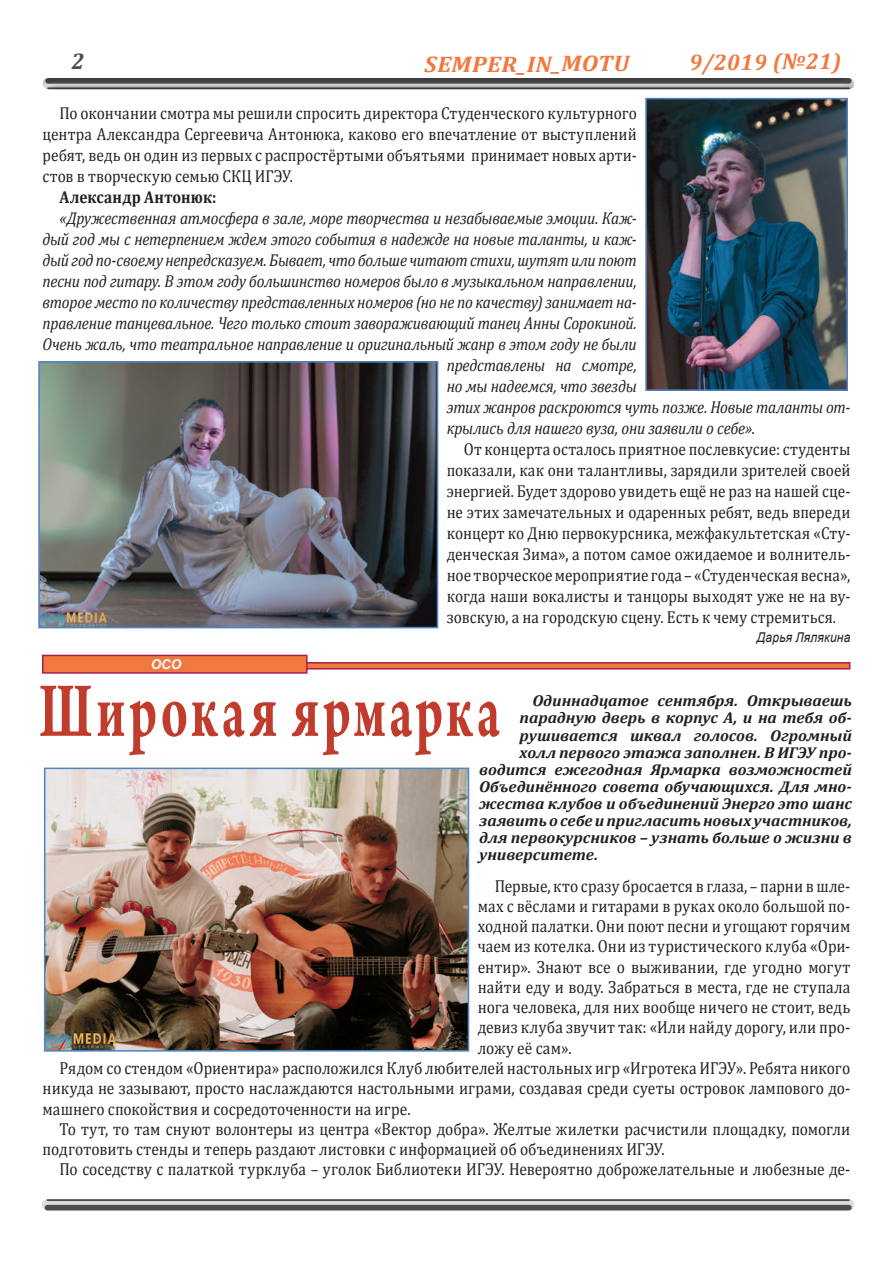
<style>
.page{position:relative;width:893px;height:1263px;background:#fff}
.page>*{position:absolute;margin:0;border:0;box-sizing:border-box;transform-origin:0 0}
.t1{font:700 82.65px "Arno Pro";letter-spacing:.075em;color:#c13c2c;scale:.64 1}
.t2{font:italic 700 22.5px "Cambria";color:#f1793f;scale:1.09 1}
.t3{font:italic 700 22.5px "Cambria";color:#f1793f}
.t4{font:17.4px "Cambria";letter-spacing:.005em;color:#231f20;scale:.89 1}
.t5{font:17.25px/21px "Cambria";letter-spacing:.005em;color:#231f20;text-align:justify;scale:.89 1}
.t6{font:italic 17.25px "Cambria";letter-spacing:-.015em;color:#231f20;scale:.89 1}
.t7{font:700 17.25px "Cambria";letter-spacing:.015em;color:#231f20;scale:.89 1}
.t8{font:italic 700 15.75px "Cambria";letter-spacing:-.005em;color:#231f20;scale:1.04 1}
.t9{font:italic 13.5px "Arial";letter-spacing:.015em;color:#231f20;scale:.89 1}
.t10{font:italic 700 13.5px "Arial";color:#fefbfc}
</style>
<div class="page">
<svg style="left:47px;top:1201px;width:802px;height:4px;background:#d2d3d5"></svg>
<hr style="left:47px;top:1199px;width:802px;height:2px;background:#4b4c4d">
<div style="left:47px;top:1205px;width:802px;height:5px;background:#4b4c4d"></div>
<div style="left:0;top:33px;width:893px;height:102px;background:#231f20;opacity:.5"></div>
<svg style="left:308px;top:662px;width:542px;height:7px;background:#d65944"></svg>
<div style="left:42px;top:655px;width:266px;height:19px;background:#f1793f;border:2px solid #a81f4a"></div>
<img style="left:41px;top:364px;width:394px;height:261px">
<div style="left:38px;top:361px;width:400px;height:267px;border:2px solid #4e86c4"></div>
<img style="left:648px;top:101px;width:197px;height:287px">
<div style="left:645px;top:98px;width:203px;height:293px;border:2px solid #4e86c4"></div>
<img style="left:47px;top:770px;width:419px;height:279px">
<div style="left:44px;top:767px;width:425px;height:285px;border:2px solid #4e86c4"></div>
<svg style="left:71px;top:54px;width:13px;height:15px"></svg>
<p class="t2" style="left:424px;top:50px;width:189px;rotate:-1deg">SEMPER_IN_MOTU</p>
<p class="t3" style="left:689px;top:47px;width:154px;rotate:-1deg">9/2019 (№21)</p>
<p class="t5" style="left:43px;top:102px;width:669px;text-indent:17px">По окончании смотра мы решили спросить директора Студенческого культурного центра Александра Сергеевича Антонюка, каково его впечатление от выступлений ребят, ведь он один из первых с распростёртыми объятьями принимает новых арти&shy;стов в творческую семью СКЦ ИГЭУ.</p>
<p class="t7" style="left:60px;top:185px;width:178px">Александр Антонюк:</p>
<p class="t6" style="left:60px;top:206px;width:650px">«Дружественная атмосфера в зале, море творчества и незабываемые эмоции. Каж-</p>
<p class="t6" style="left:43px;top:227px;width:669px">дый год мы с нетерпением ждем этого события в надежде на новые таланты, и каж-</p>
<p class="t6" style="left:43px;top:248px;width:669px">дый год по-своему непредсказуем. Бывает, что больше читают стихи, шутят или поют</p>
<p class="t6" style="left:43px;top:269px;width:669px">песни под гитару. В этом году большинство номеров было в музыкальном направлении,</p>
<p class="t6" style="left:43px;top:290px;width:669px">второе место по количеству представленных номеров (но не по качеству) занимает на-</p>
<p class="t6" style="left:43px;top:311px;width:669px">правление танцевальное. Чего только стоит завораживающий танец Анны Сорокиной.</p>
<p class="t6" style="left:43px;top:332px;width:669px">Очень жаль, что театральное направление и оригинальный жанр в этом году не были</p>
<p class="t6" style="left:447px;top:353px;width:215px">представлены на смотре,</p>
<p class="t6" style="left:447px;top:374px;width:215px">но мы надеемся, что звезды</p>
<p class="t6" style="left:447px;top:394px;width:455px">этих жанров раскроются чуть позже. Новые таланты от-</p>
<p class="t6" style="left:447px;top:415px;width:348px">крылись для нашего вуза, они заявили о себе».</p>
<p class="t5" style="left:447px;top:438px;width:455px;text-indent:17px">От концерта осталось приятное послевкусие: студенты показали, как они талантливы, зарядили зрителей своей энергией. Будет здорово увидеть ещё не раз на нашей сце&shy;не этих замечательных и одаренных ребят, ведь впереди концерт ко Дню первокурсника, межфакультетская «Сту&shy;денческая Зима», а потом самое ожидаемое и волнитель&shy;ное творческое мероприятие года – «Студенческая весна», когда наши вокалисты и танцоры выходят уже не на ву&shy;зовскую, а на городскую сцену. Есть к чему стремиться.</p>
<p class="t9" style="left:757px;top:629px;width:107px">Дарья Лялякина</p>
<p class="t10" style="left:151px;top:656px;width:32px">ОСО</p>
<h1 class="t1" style="left:39px;top:663px;width:722px">Широкая ярмарка</h1>
<p class="t8" style="left:532px;top:690px;width:309px">Одиннадцатое сентября. Открываешь</p>
<p class="t8" style="left:520px;top:707px;width:321px">парадную дверь в корпус А, и на тебя об-</p>
<p class="t8" style="left:520px;top:724px;width:321px">рушивается шквал голосов. Огромный</p>
<p class="t8" style="left:520px;top:741px;width:321px">холл первого этажа заполнен. В ИГЭУ про-</p>
<p class="t8" style="left:479px;top:758px;width:360px">водится ежегодная Ярмарка возможностей</p>
<p class="t8" style="left:479px;top:775px;width:360px">Объединённого совета обучающихся. Для мно-</p>
<p class="t8" style="left:479px;top:792px;width:360px">жества клубов и объединений Энерго это шанс</p>
<p class="t8" style="left:479px;top:809px;width:360px">заявить о себе и пригласить новых участников,</p>
<p class="t8" style="left:479px;top:826px;width:360px">для первокурсников – узнать больше о жизни в</p>
<p class="t8" style="left:479px;top:843px;width:116px">университете.</p>
<p class="t4" style="left:495px;top:875px;width:401px">Первые, кто сразу бросается в глаза, – парни в шле-</p>
<p class="t4" style="left:478px;top:896px;width:420px">мах с вёслами и гитарами в руках около большой по-</p>
<p class="t4" style="left:478px;top:916px;width:420px">ходной палатки. Они поют песни и угощают горячим</p>
<p class="t4" style="left:478px;top:936px;width:420px">чаем из котелка. Они из туристического клуба «Ори-</p>
<p class="t4" style="left:478px;top:956px;width:420px">ентир». Знают все о выживании, где угодно могут</p>
<p class="t4" style="left:478px;top:977px;width:420px">найти еду и воду. Забраться в места, где не ступала</p>
<p class="t4" style="left:478px;top:997px;width:420px">нога человека, для них вообще ничего не стоит, ведь</p>
<p class="t4" style="left:478px;top:1017px;width:420px">девиз клуба звучит так: «Или найду дорогу, или про-</p>
<p class="t4" style="left:478px;top:1037px;width:107px">ложу её сам».</p>
<p class="t4" style="left:60px;top:1058px;width:890px">Рядом со стендом «Ориентира» расположился Клуб любителей настольных игр «Игротека ИГЭУ». Ребята никого</p>
<p class="t4" style="left:43px;top:1078px;width:909px">никуда не зазывают, просто наслаждаются настольными играми, создавая среди суеты островок лампового до-</p>
<p class="t4" style="left:43px;top:1098px;width:415px">машнего спокойствия и сосредоточенности на игре.</p>
<p class="t4" style="left:60px;top:1118px;width:890px">То тут, то там снуют волонтеры из центра «Вектор добра». Желтые жилетки расчистили площадку, помогли</p>
<p class="t4" style="left:43px;top:1139px;width:700px">подготовить стенды и теперь раздают листовки с информацией об объединениях ИГЭУ.</p>
<p class="t4" style="left:60px;top:1159px;width:890px">По соседству с палаткой турклуба – уголок Библиотеки ИГЭУ. Невероятно доброжелательные и любезные де-</p>
</div>
